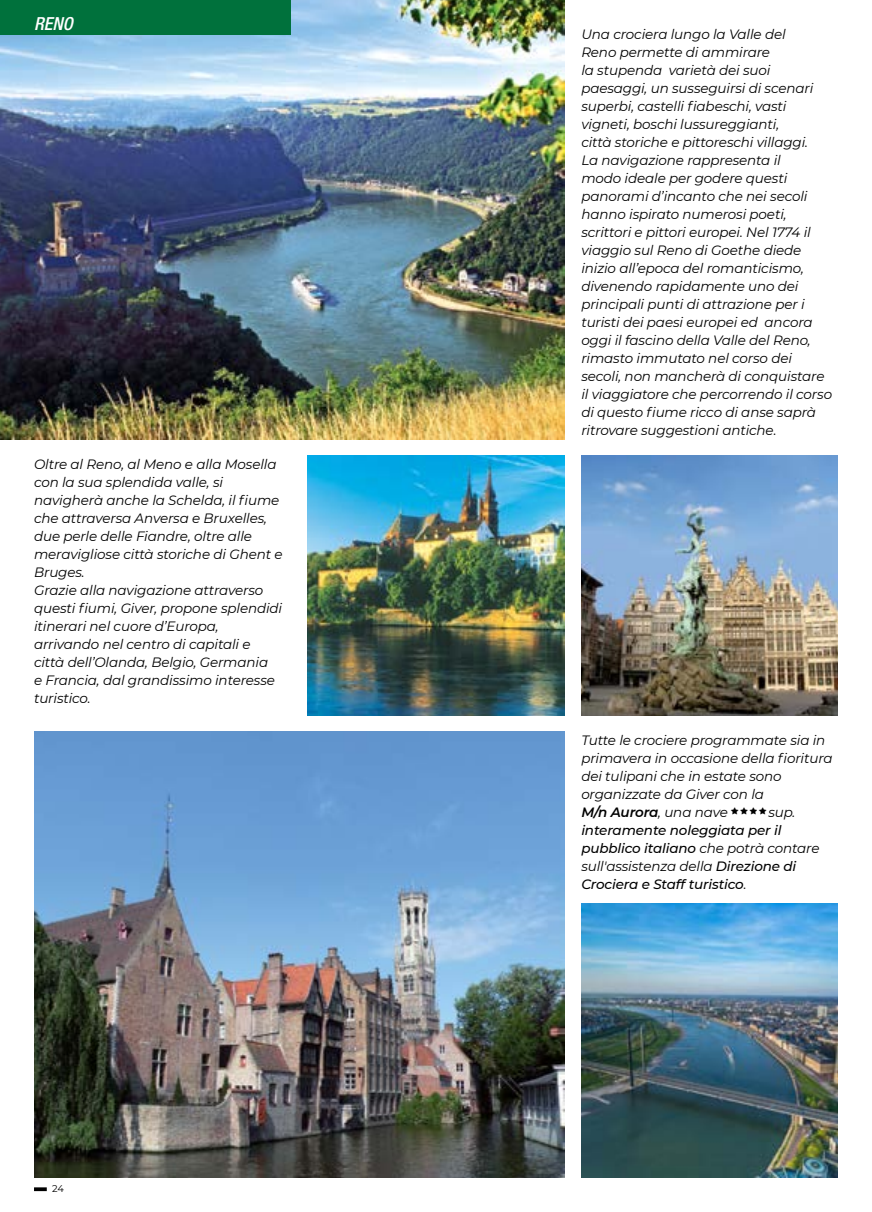
<style>
.page{position:relative;width:872px;height:1212px;background:#fff}
.page>*{position:absolute;margin:0;border:0;box-sizing:border-box;transform-origin:0 0}
.t1{font:italic 500 condensed 18px "Helvetica Neue LT Std";color:#fff}
.t2{font:italic 13.5px/18px "Montserrat";letter-spacing:-.01em;color:#000}
.t3{font:italic 500 13.5px/18px "Montserrat";letter-spacing:-.01em;color:#000}
.t4{font:9.75px "Montserrat";color:#000}
.s1{font-weight:600}
.s2{font-weight:400}
</style>
<div class="page">
<img style="left:0;top:0;width:564px;height:439px">
<svg style="left:34px;top:1187px;width:13px;height:4px"></svg>
<img style="left:581px;top:904px;width:257px;height:274px">
<div style="left:0;top:0;width:291px;height:34px;background:#00713c"></div>
<img style="left:308px;top:456px;width:256px;height:259px">
<img style="left:581px;top:456px;width:257px;height:259px">
<img style="left:34px;top:731px;width:530px;height:447px">
<h1 class="t1" style="left:34px;top:13px;width:40px">RENO</h1>
<p class="t2" style="left:34px;top:454px;width:250px">Oltre al Reno, al Meno e alla Mosella con la sua splendida valle, si navigherà anche la Schelda, il fiume che attraversa Anversa e Bruxelles, due perle delle Fiandre, oltre alle meravigliose città storiche di Ghent e<br>Bruges.<br>Grazie alla navigazione attraverso questi fiumi, Giver, propone splendidi itinerari nel cuore d’Europa, arrivando nel centro di capitali e città dell’Olanda, Belgio, Germania<br>e Francia, dal grandissimo interesse turistico.</p>
<p class="t4" style="left:52px;top:1182px;width:13px">24</p>
<p class="t2" style="left:581px;top:24px;width:252px">Una crociera lungo la Valle del<br>Reno permette di ammirare<br>la stupenda varietà dei suoi paesaggi, un susseguirsi di scenari superbi, castelli fiabeschi, vasti vigneti, boschi lussureggianti,<br>città storiche e pittoreschi villaggi.<br>La navigazione rappresenta il<br>modo ideale per godere questi panorami d’incanto che nei secoli hanno ispirato numerosi poeti, scrittori e pittori europei. Nel 1774 il viaggio sul Reno di Goethe diede inizio all’epoca del romanticismo, divenendo rapidamente uno dei principali punti di attrazione per i turisti dei paesi europei ed ancora oggi il fascino della Valle del Reno, rimasto immutato nel corso dei secoli, non mancherà di conquistare il viaggiatore che percorrendo il corso di questo fiume ricco di anse saprà ritrovare suggestioni antiche.</p>
<p class="t2" style="left:581px;top:730px;width:253px">Tutte le crociere programmate sia in primavera in occasione della fioritura dei tulipani che in estate sono organizzate da Giver con la<br><span class="s1">M/n Aurora</span>, una nave</p>
<p class="t2" style="left:768px;top:802px;width:29px">sup.</p>
<p class="t3" style="left:581px;top:820px;width:240px">interamente noleggiata per il pubblico italiano <span class="s2">che potrà contare sull'assistenza della</span> Direzione di Crociera e Staff turistico<span class="s2">.</span></p>
</div>
